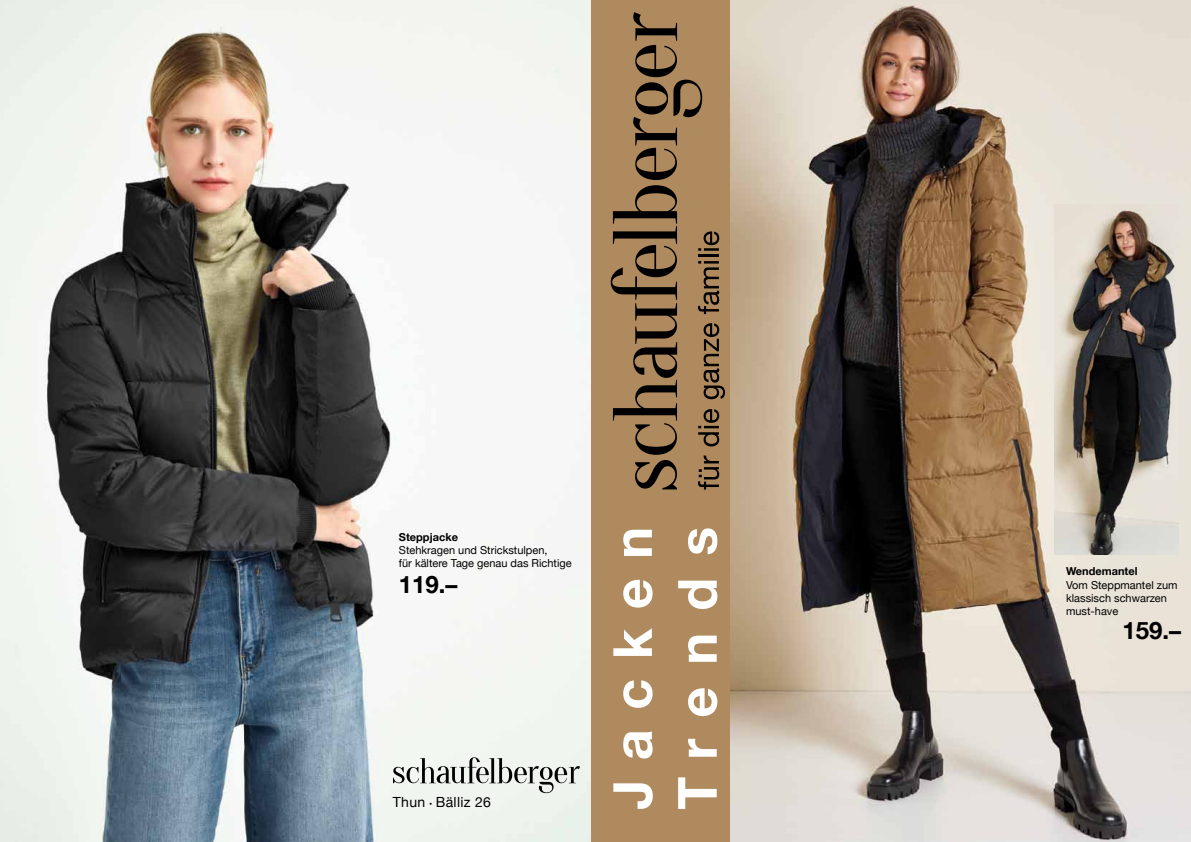
<style>
.page{position:relative;width:1191px;height:842px;background:#fff}
.page>*{position:absolute;margin:0;border:0;box-sizing:border-box;transform-origin:0 0}
.t1{font:700 54px/64.8px "Helvetica Neue";letter-spacing:.36em;color:#fff}
.t2{font:700 24px "Helvetica Neue";color:#000}
.t3{font:14px "Helvetica Neue";letter-spacing:.02em;color:#000}
.t4{font:11px/13.2px "Helvetica Neue";color:#000}
.t5{font:700 11px "Helvetica Neue";color:#000}
.s1{font-size:9px}
</style>
<div class="page">
<img style="left:0;top:0;width:591px;height:842px">
<div style="left:591px;top:0;width:146px;height:842px;background:#af8a5f"></div>
<img style="left:730px;top:0;width:461px;height:842px">
<img style="left:1054px;top:205px;width:124px;height:349px">
<svg style="left:393px;top:757px;width:187px;height:36px"></svg>
<svg style="left:610px;top:12px;width:115px;height:478px"></svg>
<p class="t5" style="left:399px;top:529px;width:61px">Steppjacke</p>
<p class="t4" style="left:399px;top:545px;width:174px">Stehkragen und Strickstulpen,<br>für kältere Tage genau das Richtige</p>
<h2 class="t2" style="left:399px;top:566px;width:60px">119.–</h2>
<p class="t3" style="left:393px;top:791px;width:99px">Thun <span class="s1">•</span> Bälliz 26</p>
<h1 class="t1" style="left:601px;top:810px;width:284px;rotate:-90deg">Jacken<br>Trends</h1>
<p class="t5" style="left:1066px;top:563px;width:73px">Wendemantel</p>
<p class="t4" style="left:1066px;top:579px;width:113px">Vom Steppmantel zum klassisch schwarzen must-have</p>
<h2 class="t2" style="left:1122px;top:612px;width:60px">159.–</h2>
</div>
